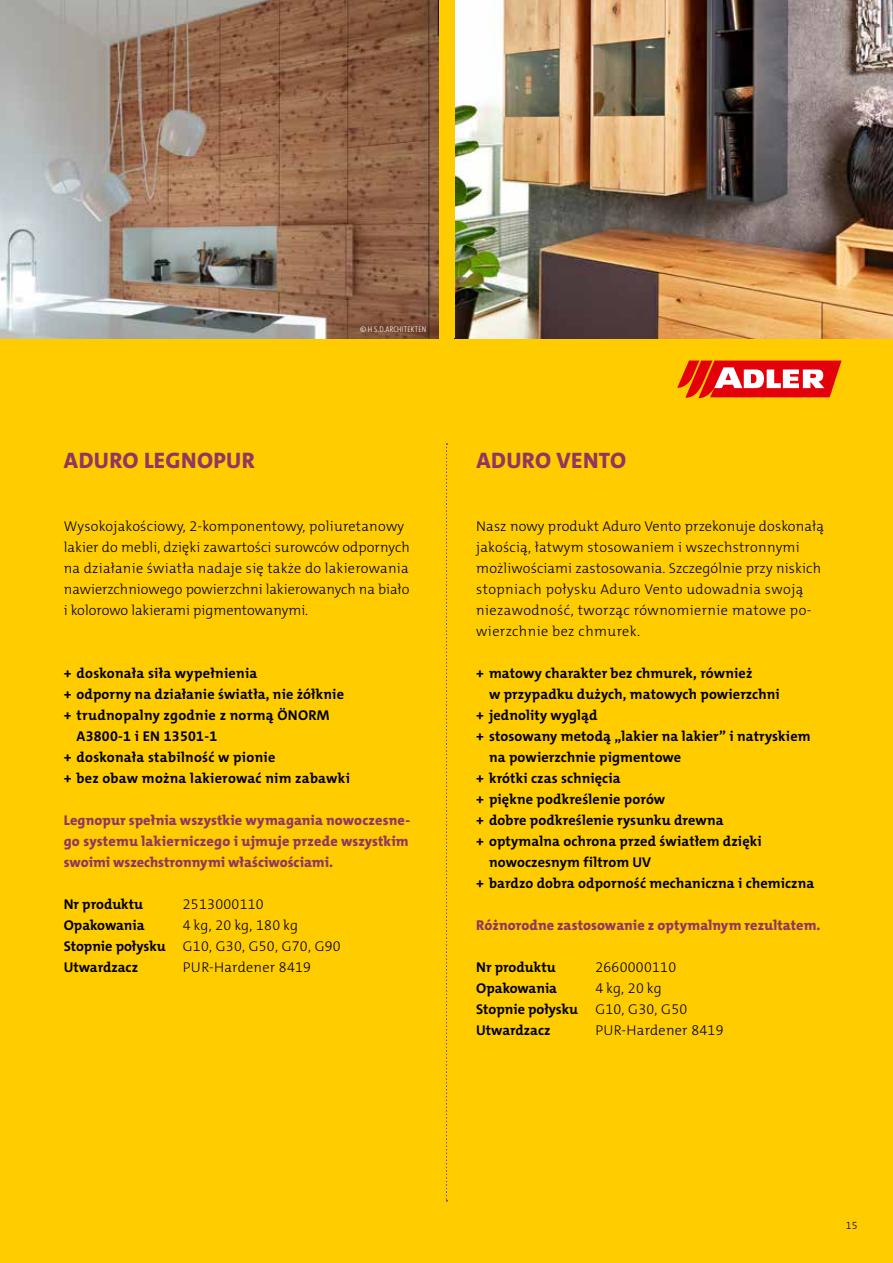
<style>
.page{position:relative;width:893px;height:1263px;background:#fff}
.page>*{position:absolute;margin:0;border:0;box-sizing:border-box;transform-origin:0 0}
.t1{font:800 22.5px "The Mix C4 s";letter-spacing:.02em;color:#913660}
.t2{font:700 14.25px/21px "The Mix C4 s";letter-spacing:.01em;color:#000}
.t3{font:300 14.25px/21px "The Mix C4 s";letter-spacing:.015em;color:#000}
.t4{font:800 14.25px/21px "The Mix C4 s";letter-spacing:.005em;color:#913660}
.t5{font:300 10.5px "The Mix C4 s";color:#000}
.t6{font:300 8.25px "The Mix Cd";letter-spacing:.02em;color:#fff}
.s1{font-family:"The Mix C4 s"}
.s2{font-weight:700}
.s3{font-weight:300}
</style>
<div class="page">
<div style="left:0;top:338px;width:893px;height:925px;background:#fc0"></div>
<svg style="left:677px;top:361px;width:165px;height:37px;background:#ec5440"></svg>
<svg style="left:446px;top:443px;width:1px;height:758px"></svg>
<img style="left:454px;top:0;width:439px;height:338px">
<div style="left:439px;top:0;width:15px;height:338px;background:#fc0"></div>
<img style="left:0;top:0;width:439px;height:338px">
<p class="t6" style="left:360px;top:324px;width:68px"><span class="s1">©</span> H.S.D.ARCHITEKTEN</p>
<h1 class="t1" style="left:64px;top:445px;width:192px">ADURO LEGNOPUR</h1>
<h1 class="t1" style="left:476px;top:445px;width:31px">Aduro</h1>
<h1 class="t1" style="left:556px;top:445px;width:29px">Vento</h1>
<p class="t3" style="left:64px;top:515px;width:347px">Wysokojakościowy, 2-komponentowy, poliuretanowy lakier do mebli, dzięki zawartości surowców odpornych na działanie światła nadaje się także do lakierowania nawierzchniowego powierzchni lakierowanych na biało i kolorowo lakierami pigmentowanymi.</p>
<p class="t2" style="left:64px;top:662px;width:195px">+ doskonała siła wypełnienia</p>
<p class="t2" style="left:64px;top:683px;width:282px">+ odporny na działanie światła, nie żółknie</p>
<p class="t2" style="left:64px;top:704px;width:267px">+ trudnopalny zgodnie z normą ÖNORM</p>
<p class="t2" style="left:77px;top:725px;width:142px">A3800-1 i EN 13501-1</p>
<p class="t2" style="left:64px;top:746px;width:213px">+ doskonała stabilność w pionie</p>
<p class="t2" style="left:64px;top:767px;width:288px">+ bez obaw można lakierować nim zabawki</p>
<p class="t4" style="left:64px;top:809px;width:348px">Legnopur spełnia wszystkie wymagania nowoczesne&shy;go systemu lakierniczego i ujmuje przede wszystkim swoimi wszechstronnymi właściwościami.</p>
<p class="t2" style="left:64px;top:893px;width:81px">Nr produktu</p>
<p class="t3" style="left:183px;top:893px;width:82px">2513000110</p>
<p class="t2" style="left:64px;top:914px;width:82px">Opakowania</p>
<p class="t3" style="left:64px;top:914px;width:278px;text-indent:119px">4 kg, 20 kg, 180 kg<br><span class="s2">Stopnie połysku</span> G10, G30, G50, G70, G90<br><span class="s2">Utwardzacz</span></p>
<p class="t3" style="left:183px;top:956px;width:130px">PUR-Hardener 8419</p>
<p class="t3" style="left:476px;top:515px;width:349px">Nasz nowy produkt Aduro Vento przekonuje doskonałą jakością, łatwym stosowaniem i wszechstronnymi możliwościami zastosowania. Szczególnie przy niskich stopniach połysku Aduro Vento udowadnia swoją niezawodność, tworząc równomiernie matowe po&shy;wierzchnie bez chmurek.</p>
<p class="t2" style="left:476px;top:662px;width:278px">+ matowy charakter bez chmurek, również</p>
<p class="t2" style="left:489px;top:683px;width:292px">w przypadku dużych, matowych powierzchni</p>
<p class="t2" style="left:476px;top:704px;width:123px">+ jednolity wygląd</p>
<p class="t2" style="left:476px;top:725px;width:336px">+ stosowany metodą „lakier na lakier” i natryskiem</p>
<p class="t2" style="left:489px;top:746px;width:194px">na powierzchnie pigmentowe</p>
<p class="t2" style="left:476px;top:767px;width:146px">+ krótki czas schnięcia</p>
<p class="t2" style="left:476px;top:788px;width:191px">+ piękne podkreślenie porów</p>
<p class="t2" style="left:476px;top:809px;width:249px">+ dobre podkreślenie rysunku drewna</p>
<p class="t2" style="left:476px;top:830px;width:287px">+ optymalna ochrona przed światłem dzięki</p>
<p class="t2" style="left:489px;top:851px;width:164px">nowoczesnym filtrom UV</p>
<p class="t2" style="left:476px;top:872px;width:340px">+ bardzo dobra odporność mechaniczna i chemiczna</p>
<p class="t4" style="left:476px;top:914px;width:346px">Różnorodne zastosowanie z optymalnym rezultatem.</p>
<p class="t2" style="left:476px;top:956px;width:81px">Nr produktu</p>
<p class="t3" style="left:595px;top:956px;width:82px">2660000110</p>
<p class="t2" style="left:476px;top:977px;width:82px">Opakowania</p>
<p class="t2" style="left:476px;top:977px;width:213px;text-indent:119px"><span class="s3">4 kg, 20 kg<br></span>Stopnie połysku <span class="s3">G10, G30, G50<br></span>Utwardzacz</p>
<p class="t3" style="left:595px;top:1019px;width:130px">PUR-Hardener 8419</p>
<p class="t5" style="left:846px;top:1219px;width:13px">15</p>
</div>
